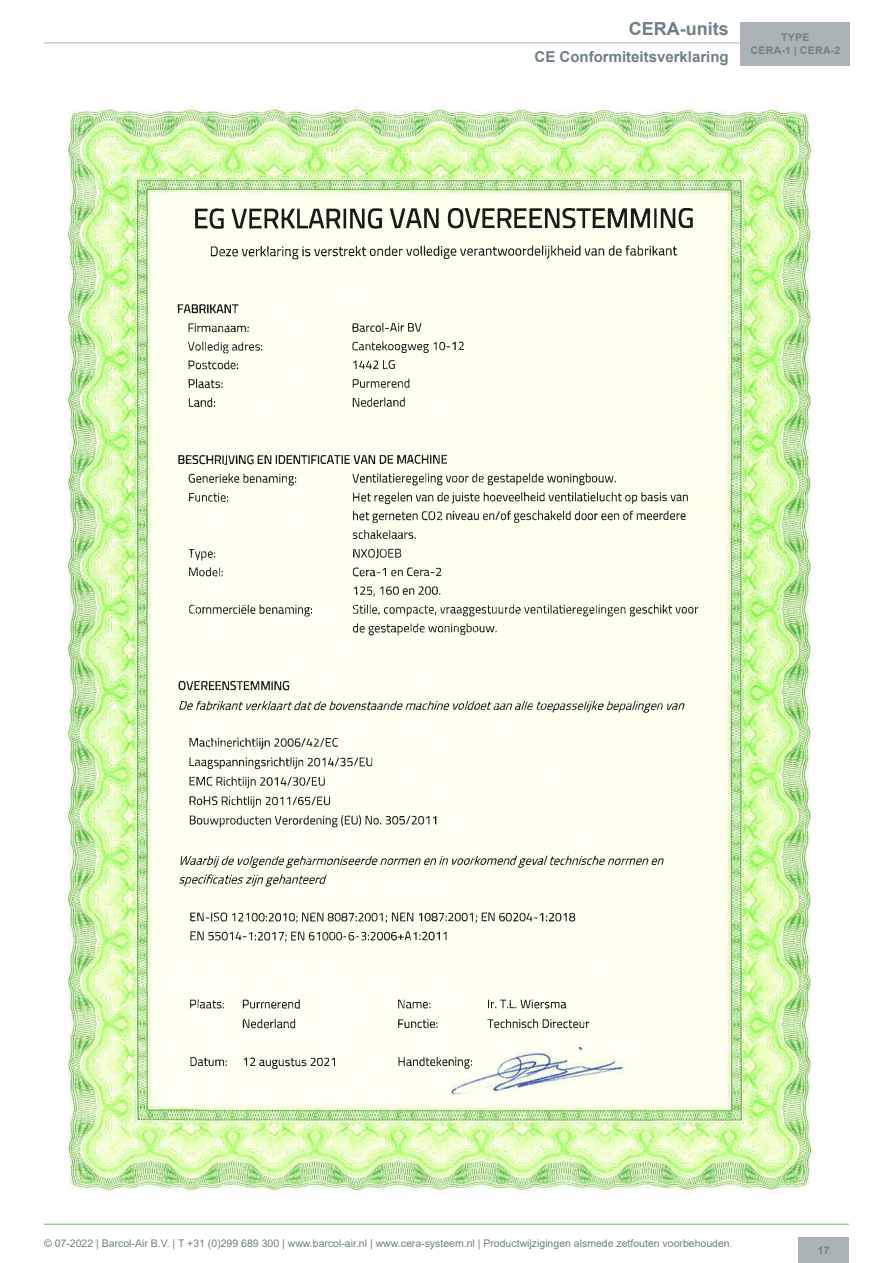
<style>
.page{position:relative;width:893px;height:1263px;background:#fff}
.page>*{position:absolute;margin:0;border:0;box-sizing:border-box;transform-origin:0 0}
.t1{font:700 18px "Arial";color:#6e8086}
.t2{font:700 15px "Arial";color:#6e8086}
.t3{font:10.5px "Arial";color:#6e8086}
.t4{font:700 10.5px "Arial";letter-spacing:.035em;color:#6e8086}
</style>
<div class="page">
<hr style="left:44px;top:43px;width:805px;height:1px;background:#acb3b6">
<div style="left:740px;top:22px;width:110px;height:44px;background:#acb3b6"></div>
<hr style="left:44px;top:1224px;width:805px;height:1px;background:#70bd43">
<div style="left:799px;top:1237px;width:50px;height:26px;background:#acb3b6"></div>
<img style="left:64px;top:101px;width:751px;height:1093px">
<img style="left:177px;top:209px;width:522px;height:860px">
<p class="t1" style="left:629px;top:16px;width:101px">CERA-units</p>
<p class="t2" style="left:535px;top:46px;width:196px">CE Conformiteitsverklaring</p>
<p class="t4" style="left:781px;top:30px;width:30px">TYPE</p>
<p class="t4" style="left:751px;top:43px;width:91px">CERA-1 | CERA-2</p>
<p class="t3" style="left:44px;top:1236px;width:690px">© 07-2022 | Barcol-Air B.V. | T +31 (0)299 689 300 | www.barcol-air.nl | www.cera-systeem.nl | Productwijzigingen alsmede zetfouten voorbehouden.</p>
<p class="t4" style="left:818px;top:1243px;width:13px">17</p>
</div>
